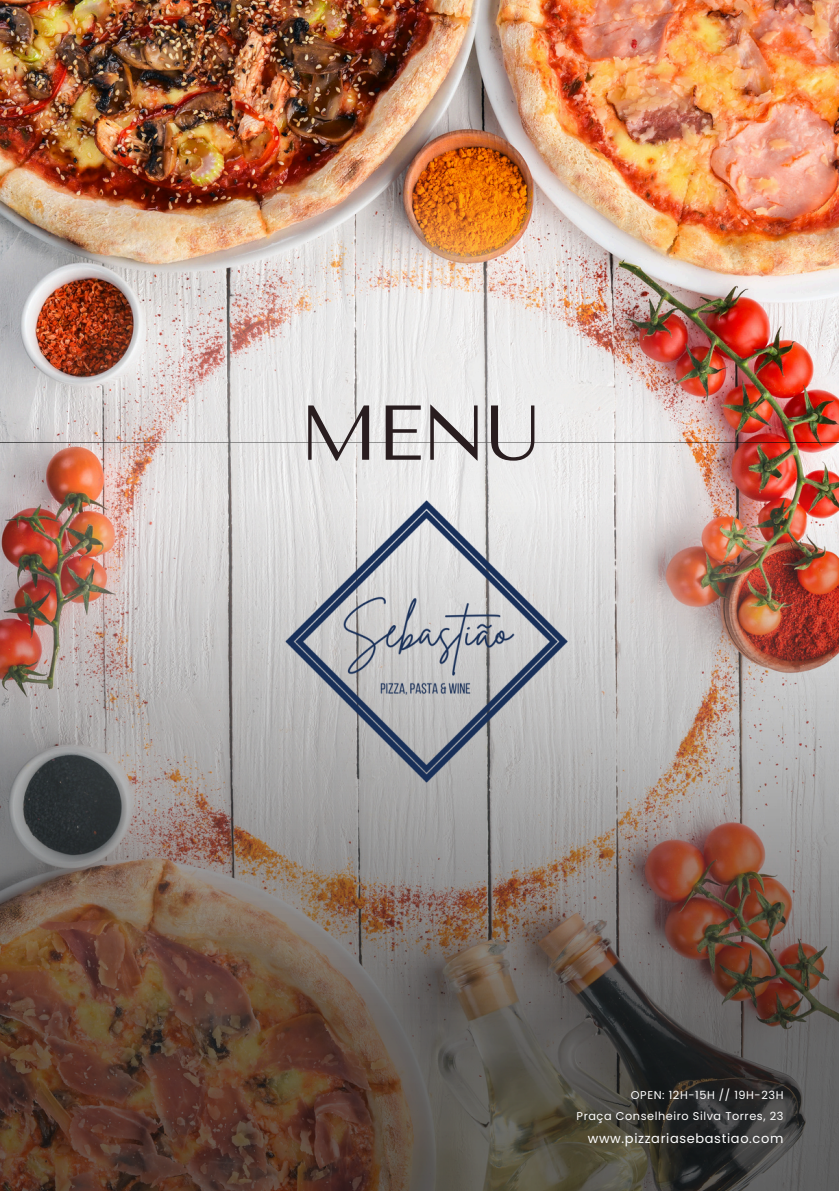
<style>
.page{position:relative;width:839px;height:1191px;background:#fff}
.page>*{position:absolute;margin:0;border:0;box-sizing:border-box;transform-origin:0 0}
.t1{font:77.6px "Tenor Sans";color:#291d1f}
.t2{font:13px "Poppins";letter-spacing:.05em;color:#fff}
.t3{font:11.2px "Poppins";letter-spacing:.05em;color:#fff}
</style>
<div class="page">
<img style="left:0;top:0;width:838px;height:148px">
<img style="left:0;top:148px;width:827px;height:1042px">
<img style="left:266px;top:482px;width:320px;height:319px">
<p class="t1" style="left:299px;top:388px;width:243px">MENU</p>
<p class="t3" style="left:631px;top:1087px;width:154px">OPEN: 12H-15H // 19H-23H</p>
<h1 class="t3" style="left:576px;top:1108px;width:208px">Praça Conselheiro Silva Torres, 23</h1>
<p class="t2" style="left:587px;top:1129px;width:197px">www.pizzariasebastiao.com</p>
</div>
